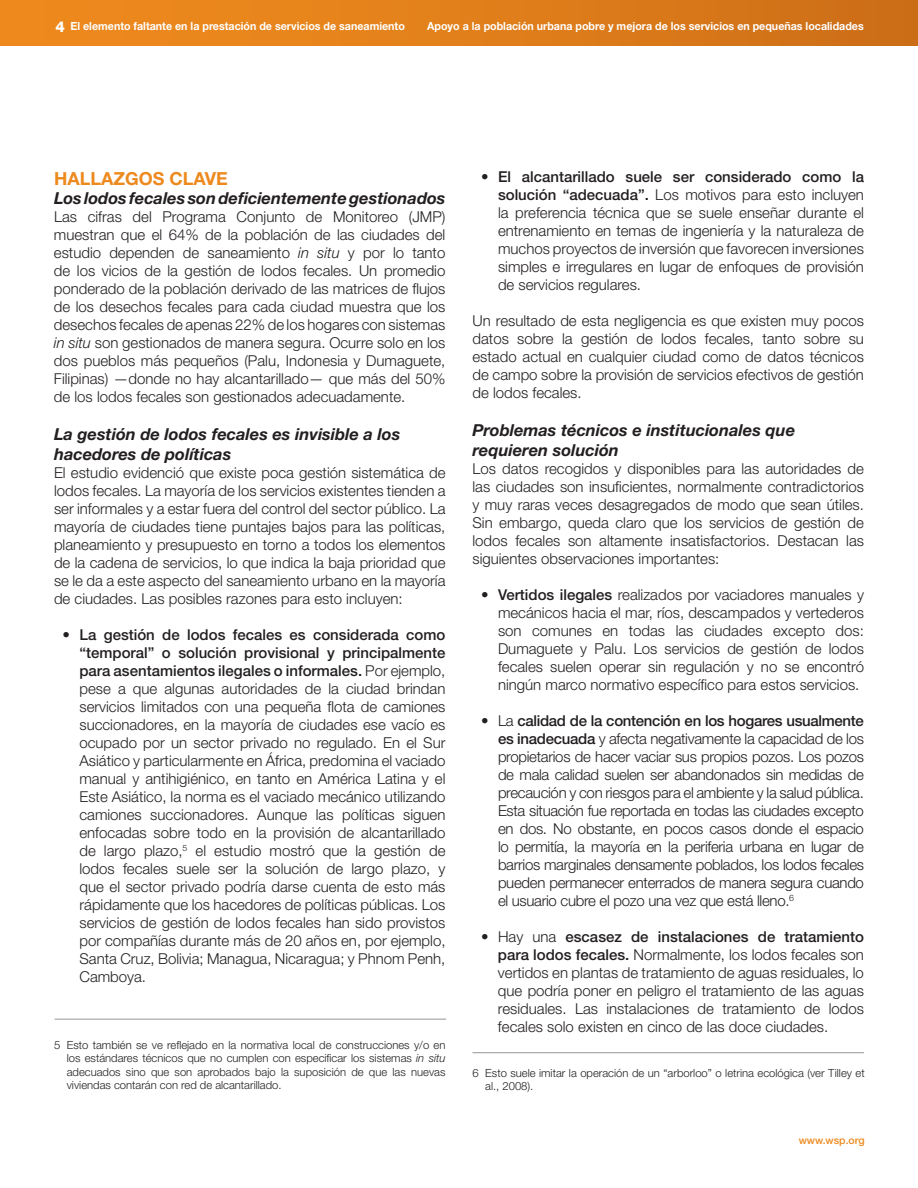
<style>
.page{position:relative;width:918px;height:1188px;background:#fff}
.page>*{position:absolute;margin:0;border:0;box-sizing:border-box;transform-origin:0 0}
.t1{font:700 18px "Helvetica Neue LT Std";color:#ed891d}
.t2{font:italic 700 16.5px/19.8px "Helvetica Neue LT Std";color:#231f20}
.t3{font:300 15px/18px "Helvetica Neue LT Std";color:#231f20;text-align:justify}
.t4{font:300 11.25px/13.5px "Helvetica Neue LT Std";color:#231f20;text-align:justify}
.t5{font:700 11.25px "Helvetica Neue LT Std";color:#fff;scale:.95 1}
.t6{font:500 10.5px "Helvetica Neue LT Std";color:#ed891d}
.s1{font-weight:800;font-size:15px}
.s2{font-style:italic}
.s3{font-weight:500}
</style>
<div class="page">
<div style="left:0;top:0;width:918px;height:46px;background:linear-gradient(to right,#f18d1d,#ce6f18)"></div>
<hr style="left:55px;top:1019px;width:391px;height:1px;background:#939598">
<hr style="left:472px;top:1052px;width:392px;height:1px;background:#939598">
<p class="t5" style="left:55px;top:19px;width:369px"><span class="s1">4</span> El elemento faltante en la prestación de servicios de saneamiento</p>
<p class="t5" style="left:427px;top:19px;width:461px">Apoyo a la población urbana pobre y mejora de los servicios en pequeñas localidades</p>
<p class="t1" style="left:54px;top:167px;width:175px">HALLAZGOS CLAVE</p>
<p class="t2" style="left:54px;top:188px;width:393px">Los lodos fecales son deficientemente gestionados</p>
<p class="t3" style="left:54px;top:208px;width:393px">Las cifras del Programa Conjunto de Monitoreo (JMP) muestran que el 64% de la población de las ciudades del estudio dependen de saneamiento <span class="s2">in situ</span> y por lo tanto de los vicios de la gestión de lodos fecales. Un promedio ponderado de la población derivado de las matrices de flujos de los desechos fecales para cada ciudad muestra que los desechos fecales de apenas 22% de los hogares con sistemas <span class="s2">in situ</span> son gestionados de manera segura. Ocurre solo en los dos pueblos más pequeños (Palu, Indonesia y Dumaguete, Filipinas) —donde no hay alcantarillado— que más del 50% de los lodos fecales son gestionados adecuadamente.</p>
<p class="t2" style="left:54px;top:424px;width:348px">La gestión de lodos fecales es invisible a los hacedores de políticas</p>
<p class="t3" style="left:54px;top:463px;width:393px">El estudio evidenció que existe poca gestión sistemática de lodos fecales. La mayoría de los servicios existentes tienden a ser informales y a estar fuera del control del sector público. La mayoría de ciudades tiene puntajes bajos para las políticas, planeamiento y presupuesto en torno a todos los elementos de la cadena de servicios, lo que indica la baja prioridad que se le da a este aspecto del saneamiento urbano en la mayoría de ciudades. Las posibles razones para esto incluyen:</p>
<p class="t3" style="left:79px;top:625px;width:368px;text-indent:-17px"><span class="s3">• La gestión de lodos fecales es considerada como “temporal” o solución provisional y principalmente para asentamientos ilegales o informales.</span> Por ejemplo, pese a que algunas autoridades de la ciudad brindan servicios limitados con una pequeña flota de camiones succionadores, en la mayoría de ciudades ese vacío es ocupado por un sector privado no regulado. En el Sur Asiático y particularmente en África, predomina el vaciado manual y antihigiénico, en tanto en América Latina y el Este Asiático, la norma es el vaciado mecánico utilizando camiones succionadores. Aunque las políticas siguen enfocadas sobre todo en la provisión de alcantarillado de largo plazo,<sup>5</sup> el estudio mostró que la gestión de lodos fecales suele ser la solución de largo plazo, y que el sector privado podría darse cuenta de esto más rápidamente que los hacedores de políticas públicas. Los servicios de gestión de lodos fecales han sido provistos por compañías durante más de 20 años en, por ejemplo, Santa Cruz, Bolivia; Managua, Nicaragua; y Phnom Penh, Camboya.</p>
<p class="t4" style="left:67px;top:1038px;width:380px;text-indent:-13px">5 Esto también se ve reflejado en la normativa local de construcciones y/o en los estándares técnicos que no cumplen con especificar los sistemas <span class="s2">in situ </span>adecuados sino que son aprobados bajo la suposición de que las nuevas viviendas contarán con red de alcantarillado.</p>
<p class="t3" style="left:498px;top:168px;width:368px;text-indent:-17px"><span class="s3">• El alcantarillado suele ser considerado como la solución “adecuada”.</span> Los motivos para esto incluyen la preferencia técnica que se suele enseñar durante el entrenamiento en temas de ingeniería y la naturaleza de muchos proyectos de inversión que favorecen inversiones simples e irregulares en lugar de enfoques de provisión de servicios regulares.</p>
<p class="t3" style="left:473px;top:312px;width:393px">Un resultado de esta negligencia es que existen muy pocos datos sobre la gestión de lodos fecales, tanto sobre su estado actual en cualquier ciudad como de datos técnicos de campo sobre la provisión de servicios efectivos de gestión de lodos fecales.</p>
<p class="t2" style="left:472px;top:420px;width:324px">Problemas técnicos e institucionales que requieren solución</p>
<p class="t3" style="left:472px;top:459px;width:393px">Los datos recogidos y disponibles para las autoridades de las ciudades son insuficientes, normalmente contradictorios y muy raras veces desagregados de modo que sean útiles.<br>Sin embargo, queda claro que los servicios de gestión de lodos fecales son altamente insatisfactorios. Destacan las siguientes observaciones importantes:</p>
<p class="t3" style="left:498px;top:585px;width:368px;text-indent:-17px"><span class="s3">• Vertidos ilegales</span> realizados por vaciadores manuales y mecánicos hacia el mar, ríos, descampados y vertederos son comunes en todas las ciudades excepto dos:<br>Dumaguete y Palu. Los servicios de gestión de lodos fecales suelen operar sin regulación y no se encontró ningún marco normativo específico para estos servicios.</p>
<p class="t3" style="left:498px;top:711px;width:368px;text-indent:-17px">• La <span class="s3">calidad de la contención en los hogares usualmente es inadecuada</span> y afecta negativamente la capacidad de los propietarios de hacer vaciar sus propios pozos. Los pozos de mala calidad suelen ser abandonados sin medidas de precaución y con riesgos para el ambiente y la salud pública.<br>Esta situación fue reportada en todas las ciudades excepto en dos. No obstante, en pocos casos donde el espacio lo permitía, la mayoría en la periferia urbana en lugar de barrios marginales densamente poblados, los lodos fecales pueden permanecer enterrados de manera segura cuando el usuario cubre el pozo una vez que está lleno.<sup>6</sup></p>
<p class="t3" style="left:498px;top:927px;width:367px;text-indent:-17px">• Hay una <span class="s3">escasez de instalaciones de tratamiento para lodos fecales.</span> Normalmente, los lodos fecales son vertidos en plantas de tratamiento de aguas residuales, lo que podría poner en peligro el tratamiento de las aguas residuales. Las instalaciones de tratamiento de lodos fecales solo existen en cinco de las doce ciudades.</p>
<p class="t4" style="left:485px;top:1066px;width:381px;text-indent:-13px">6 Esto suele imitar la operación de un “arborloo” o letrina ecológica (ver Tilley et al., 2008).</p>
<p class="t6" style="left:799px;top:1134px;width:67px">www.wsp.org</p>
</div>
